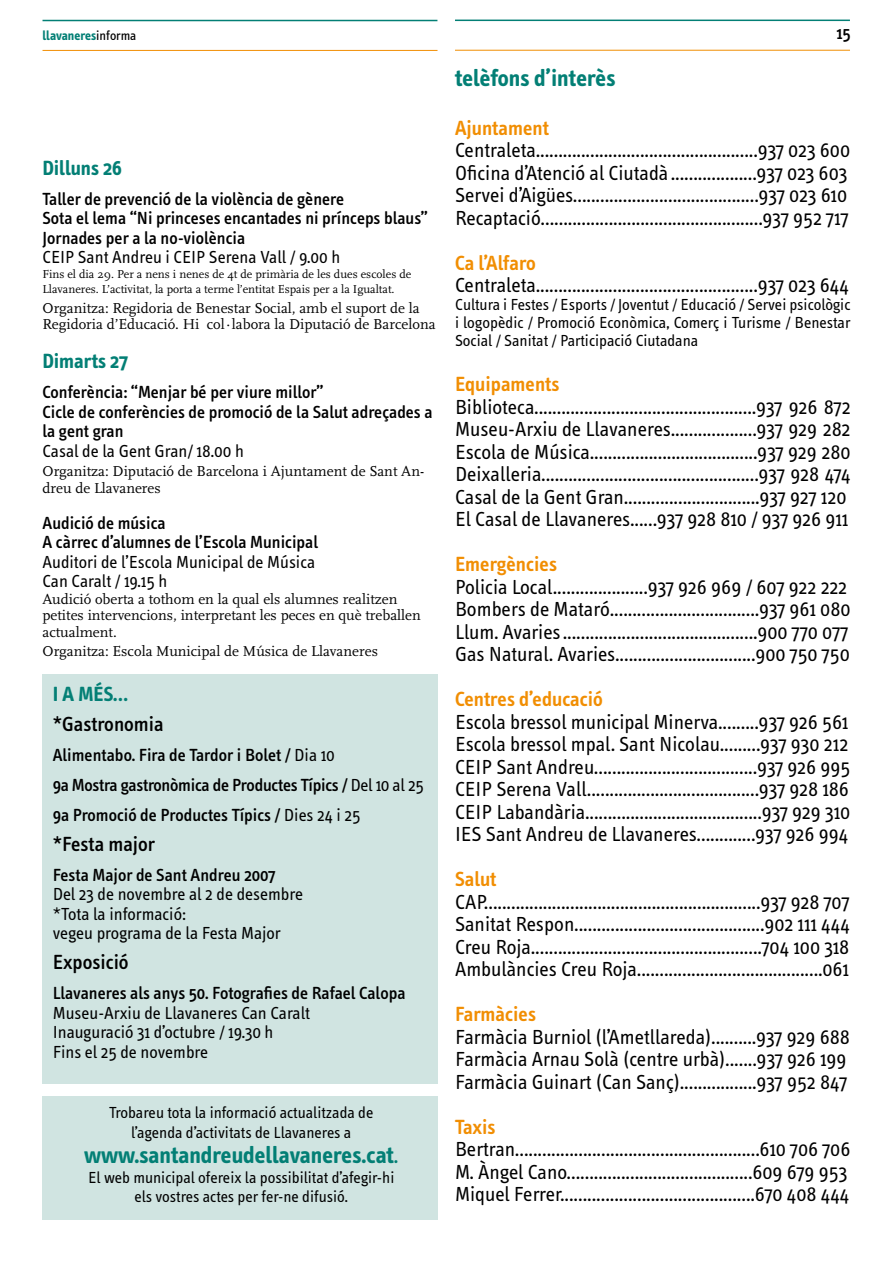
<style>
.page{position:relative;width:893px;height:1263px;background:#fff}
.page>*{position:absolute;margin:0;border:0;box-sizing:border-box;transform-origin:0 0}
.t1{font:700 24px "Info Text";color:#037f75}
.t2{font:21px/22.5px "Info Text";color:#000}
.t3{font:600 21px "Info Text";color:#f18e03}
.t4{font:500 21px "Info Text";color:#000}
.t5{font:700 21px "Info Text";color:#037f75}
.t6{font:500 18px/19.5px "Info Text";color:#000}
.t7{font:18px/19.5px "Info Text";color:#000}
.t8{font:16.5px/18px "Info Text";color:#000;text-align:center}
.t9{font:15px/16.5px "Scala";color:#000}
.t10{font:700 13.5px "Info Text";color:#037f75}
.t11{font:12px/15px "Scala";color:#000}
.s1{font-weight:400;color:#000}
.s2{font-weight:400}
</style>
<div class="page">
<div style="left:43px;top:674px;width:395px;height:410px;background:#d0e4e1"></div>
<hr style="left:43px;top:20px;width:394px;height:1px;background:#037f75">
<hr style="left:43px;top:50px;width:394px;height:1px;background:#f18e03">
<hr style="left:455px;top:20px;width:395px;height:1px;background:#037f75">
<hr style="left:455px;top:50px;width:395px;height:1px;background:#f18e03">
<div style="left:43px;top:1096px;width:395px;height:123px;background:#d0e4e1"></div>
<p class="t10" style="left:43px;top:28px;width:95px">llavaneres<span class="s1">informa</span></p>
<p class="t6" style="left:836px;top:23px;width:16px">15</p>
<p class="t5" style="left:43px;top:156px;width:81px">Dilluns 26</p>
<p class="t6" style="left:43px;top:189px;width:387px">Taller de prevenció de la violència de gènere<br>Sota el lema “Ni princeses encantades ni prínceps blaus”<br>Jornades per a la no-violència</p>
<p class="t7" style="left:43px;top:248px;width:299px">CEIP Sant Andreu i CEIP Serena Vall / 9.00 h</p>
<p class="t11" style="left:43px;top:267px;width:370px">Fins el dia 29. Per a nens i nenes de 4t de primària de les dues escoles de<br>Llavaneres. L’activitat, la porta a terme l’entitat Espais per a la Igualtat.</p>
<p class="t9" style="left:43px;top:300px;width:395px">Organitza: Regidoria de Benestar Social, amb el suport de la<br>Regidoria d’Educació. Hi col·labora la Diputació de Barcelona</p>
<p class="t5" style="left:43px;top:349px;width:87px">Dimarts 27</p>
<p class="t6" style="left:43px;top:382px;width:392px">Conferència: “Menjar bé per viure millor”<br>Cicle de conferències de promoció de la Salut adreçades a la gent gran</p>
<p class="t7" style="left:43px;top:441px;width:203px">Casal de la Gent Gran/ 18.00 h</p>
<p class="t9" style="left:43px;top:463px;width:383px">Organitza: Diputació de Barcelona i Ajuntament de Sant An&shy;dreu de Llavaneres</p>
<p class="t6" style="left:43px;top:513px;width:277px">Audició de música<br>A càrrec d’alumnes de l’Escola Municipal</p>
<p class="t7" style="left:43px;top:552px;width:274px">Auditori de l’Escola Municipal de Música<br>Can Caralt / 19.15 h</p>
<p class="t9" style="left:43px;top:591px;width:380px">Audició oberta a tothom en la qual els alumnes realitzen petites intervencions, interpretant les peces en què treballen actualment.</p>
<p class="t9" style="left:43px;top:643px;width:337px">Organitza: Escola Municipal de Música de Llavaneres</p>
<p class="t5" style="left:53px;top:682px;width:77px">I A MÉS…</p>
<p class="t4" style="left:53px;top:712px;width:112px">*Gastronomia</p>
<p class="t6" style="left:53px;top:740px;width:373px;line-height:30px">Alimentabo. Fira de Tardor i Bolet / <span class="s2">Dia 10<br></span>9a Mostra gastronòmica de Productes Típics / <span class="s2">Del 10 al 25<br></span>9a Promoció de Productes Típics / <span class="s2">Dies 24 i 25</span></p>
<p class="t4" style="left:53px;top:832px;width:104px">*Festa major</p>
<p class="t6" style="left:53px;top:865px;width:224px">Festa Major de Sant Andreu 2007</p>
<p class="t7" style="left:53px;top:885px;width:252px">Del 23 de novembre al 2 de desembre *Tota la informació:<br>vegeu programa de la Festa Major</p>
<p class="t4" style="left:53px;top:950px;width:77px">Exposició</p>
<p class="t6" style="left:53px;top:984px;width:354px">Llavaneres als anys 50. Fotografies de Rafael Calopa</p>
<p class="t7" style="left:53px;top:1003px;width:259px">Museu-Arxiu de Llavaneres Can Caralt<br>Inauguració 31 d’octubre / 19.30 h<br>Fins el 25 de novembre</p>
<p class="t8" style="left:109px;top:1103px;width:266px;line-height:19.5px">Trobareu tota la informació actualitzada de l’agenda d’activitats de Llavaneres a</p>
<p class="t1" style="left:84px;top:1142px;width:316px">www.santandreudellavaneres.cat<span class="s2">.</span></p>
<p class="t8" style="left:88px;top:1168px;width:308px;line-height:19.5px">El web municipal ofereix la possibilitat d’afegir-hi els vostres actes per fer-ne difusió.</p>
<p class="t1" style="left:455px;top:64px;width:162px">telèfons d’interès</p>
<p class="t3" style="left:455px;top:116px;width:95px">Ajuntament</p>
<p class="t2" style="left:455px;top:139px;width:397px">Centraleta.................................................937 023 600<br>Oficina d’Atenció al Ciutadà ...................937 023 603<br>Servei d’Aigües.........................................937 023 610<br>Recaptació.................................................937 952 717</p>
<p class="t3" style="left:455px;top:251px;width:82px">Ca l’Alfaro</p>
<p class="t2" style="left:455px;top:274px;width:395px">Centraleta.................................................937 023 644</p>
<p class="t8" style="left:455px;top:296px;width:397px;text-align:justify">Cultura i Festes / Esports / Joventut / Educació / Servei psicològic i logopèdic / Promoció Econòmica, Comerç i Turisme / Benestar Social / Sanitat / Participació Ciutadana</p>
<p class="t3" style="left:455px;top:372px;width:106px">Equipaments</p>
<p class="t2" style="left:455px;top:396px;width:397px">Biblioteca.................................................937 926 872<br>Museu-Arxiu de Llavaneres...................937 929 282<br>Escola de Música.....................................937 929 280<br>Deixalleria................................................937 928 474<br>Casal de la Gent Gran..............................937 927 120<br>El Casal de Llavaneres......937 928 810 / 937 926 911</p>
<p class="t3" style="left:455px;top:552px;width:104px">Emergències</p>
<p class="t2" style="left:455px;top:576px;width:397px">Policia Local.....................937 926 969 / 607 922 222<br>Bombers de Mataró.................................937 961 080<br>Llum. Avaries...........................................900 770 077<br>Gas Natural. Avaries...............................900 750 750</p>
<p class="t3" style="left:455px;top:687px;width:149px">Centres d’educació</p>
<p class="t2" style="left:455px;top:711px;width:397px;text-align:justify">Escola bressol municipal Minerva.........937 926 561<br>Escola bressol mpal. Sant Nicolau.........937 930 212<br>CEIP Sant Andreu....................................937 926 995<br>CEIP Serena Vall......................................937 928 186<br>CEIP Labandària.......................................937 929 310<br>IES Sant Andreu de Llavaneres.............937 926 994</p>
<p class="t3" style="left:455px;top:867px;width:43px">Salut</p>
<p class="t2" style="left:455px;top:891px;width:396px;text-align:justify">CAP.............................................................937 928 707<br>Sanitat Respon..........................................902 111 444<br>Creu Roja...................................................704 100 318<br>Ambulàncies Creu Roja.........................................061</p>
<p class="t3" style="left:455px;top:1002px;width:83px">Farmàcies</p>
<p class="t2" style="left:455px;top:1026px;width:396px">Farmàcia Burniol (l’Ametllareda)..........937 929 688<br>Farmàcia Arnau Solà (centre urbà).......937 926 199<br>Farmàcia Guinart (Can Sanç).................937 952 847</p>
<p class="t3" style="left:455px;top:1115px;width:42px">Taxis</p>
<p class="t2" style="left:455px;top:1138px;width:397px">Bertran......................................................610 706 706<br>M. Àngel Cano.........................................609 679 953<br>Miquel Ferrer...........................................670 408 444</p>
</div>
